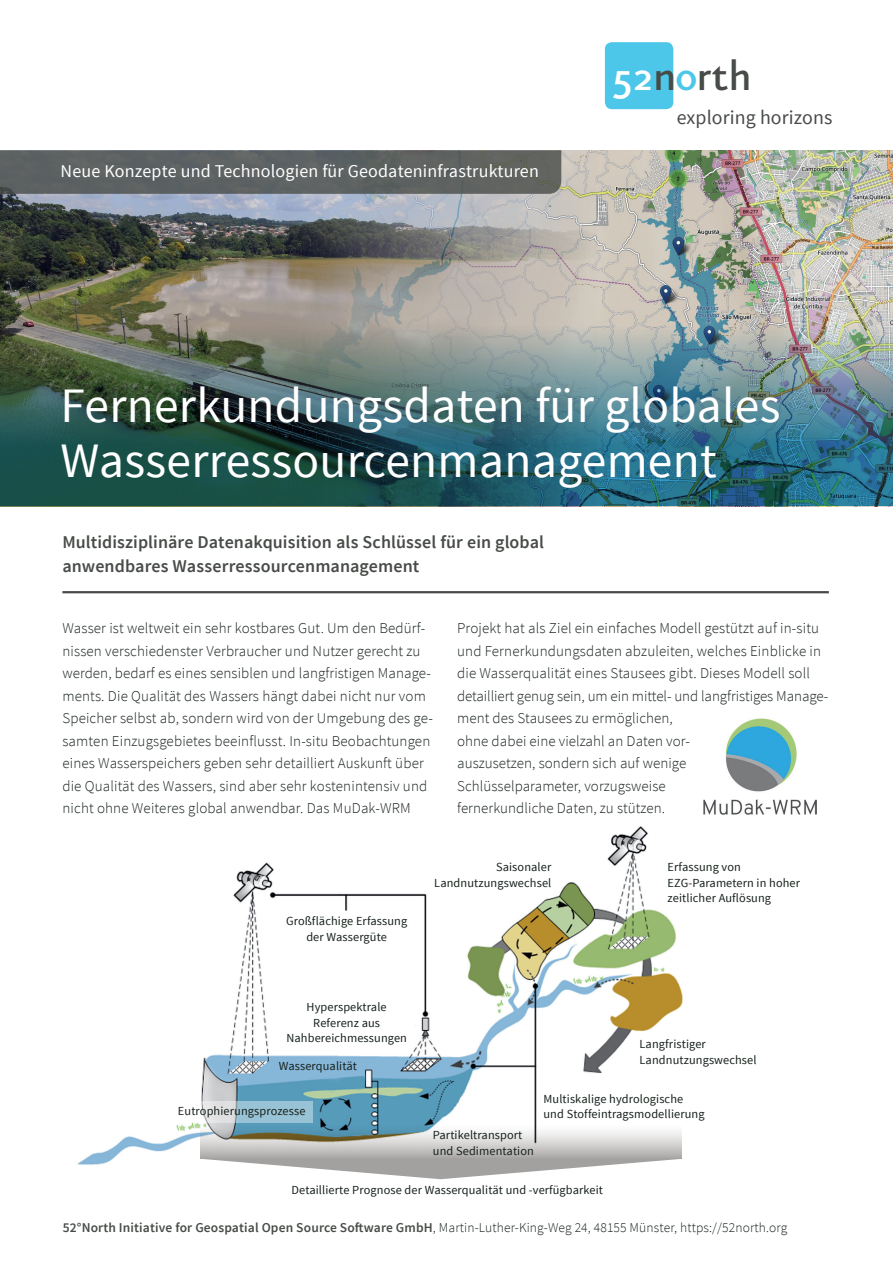
<style>
.page{position:relative;width:893px;height:1263px;background:#fff}
.page>*{position:absolute;margin:0;border:0;box-sizing:border-box;transform-origin:0 0}
.t1{font:49.5px/55.5px "Source Sans Pro";letter-spacing:.005em;color:#fff}
.t2{font:500 47.85px "Eureka Sans";color:#484c48}
.t3{font:19.95px "Source Sans Pro";letter-spacing:.005em;color:#484c48}
.t4{font:600 18px/24px "Source Sans Pro";letter-spacing:.005em;color:#484c48}
.t5{font:18px "Source Sans Pro";letter-spacing:.01em;color:#fff}
.t6{font:300 15px/22.5px "Source Sans Pro";letter-spacing:.01em;color:#17211b}
.t7{font:300 13.5px "Source Sans Pro";letter-spacing:.01em;color:#17211b}
.t8{font:12.3px/15.8px "Source Sans Pro";letter-spacing:.01em;color:#17211b}
.s1{color:#fff}
.s2{color:#4dc7e9}
.s3{font-weight:600;color:#484c48}
</style>
<div class="page">
<img style="left:597px;top:150px;width:296px;height:139px">
<img style="left:0;top:150px;width:597px;height:139px">
<img style="left:77px;top:826px;width:606px;height:339px">
<svg style="left:201px;top:1159px;width:481px;height:20px"></svg>
<svg style="left:201px;top:1124px;width:481px;height:35px"></svg>
<img style="left:0;top:289px;width:893px;height:217px">
<div style="left:605px;top:42px;width:68px;height:67px;background:#4dc7e9;border-radius:7px"></div>
<svg style="left:0;top:150px;width:561px;height:44px;background:#5e6262"></svg>
<hr style="left:62px;top:591px;width:767px;height:2px;background:#484c48">
<img style="left:703px;top:718px;width:113px;height:96px">
<svg style="left:163px;top:1101px;width:150px;height:21px;fill:#99c2d5"></svg>
<h2 class="t2" style="left:612px;top:54px;width:142px"><span class="s1">52</span>n<span class="s2">o</span>rth</h2>
<p class="t5" style="left:61px;top:160px;width:480px">Neue Konzepte und Technologien für Geodateninfrastrukturen</p>
<h3 class="t3" style="left:677px;top:105px;width:157px">exploring horizons</h3>
<h1 class="t1" style="left:61px;top:379px;width:721px">Fernerkundungsdaten für globales<br>Wasserressourcenmanagement</h1>
<p class="t4" style="left:62px;top:531px;width:483px">Multidisziplinäre Datenakquisition als Schlüssel für ein global anwendbares Wasserressourcenmanagement</p>
<p class="t6" style="left:62px;top:617px;width:372px">Wasser ist weltweit ein sehr kostbares Gut. Um den Bedürf&shy;nissen verschiedenster Verbraucher und Nutzer gerecht zu werden, bedarf es eines sensiblen und langfristigen Manage&shy;ments. Die Qualität des Wassers hängt dabei nicht nur vom Speicher selbst ab, sondern wird von der Umgebung des ge&shy;samten Einzugsgebietes beeinflusst. In-situ Beobachtungen eines Wasserspeichers geben sehr detailliert Auskunft über die Qualität des Wassers, sind aber sehr kostenintensiv und nicht ohne Weiteres global anwendbar. Das MuDak-WRM</p>
<p class="t6" style="left:457px;top:617px;width:371px">Projekt hat als Ziel ein einfaches Modell gestützt auf in-situ und Fernerkundungsdaten abzuleiten, welches Einblicke in die Wasserqualität eines Stausees gibt. Dieses Modell soll detailliert genug sein, um ein mittel- und langfristiges Manage&shy;ment des Stausees zu ermöglichen,<br>ohne dabei eine vielzahl an Daten vor-<br>auszusetzen, sondern sich auf wenige<br>Schlüsselparameter, vorzugsweise<br>fernerkundliche Daten, zu stützen.</p>
<p class="t8" style="left:286px;top:913px;width:123px;text-align:center">Großflächige Erfassung der Wassergüte</p>
<p class="t8" style="left:286px;top:999px;width:122px;text-align:center">Hyperspektrale<br>Referenz aus<br>Nahbereichmessungen</p>
<p class="t8" style="left:279px;top:1059px;width:80px">Wasserqualität</p>
<p class="t8" style="left:178px;top:1103px;width:129px">Eutrophierungsprozesse</p>
<p class="t8" style="left:434px;top:859px;width:119px;text-align:right">Saisonaler<br>Landnutzungswechsel</p>
<p class="t8" style="left:668px;top:859px;width:134px">Erfassung von<br>EZG-Parametern in hoher zeitlicher Auflösung</p>
<p class="t8" style="left:639px;top:1036px;width:119px">Langfristiger<br>Landnutzungswechsel</p>
<p class="t8" style="left:433px;top:1127px;width:103px">Partikeltransport und Sedimentation</p>
<p class="t8" style="left:543px;top:1091px;width:163px">Multiskalige hydrologische und Stoffeintragsmodellierung</p>
<p class="t8" style="left:292px;top:1182px;width:313px">Detaillierte Prognose der Wasserqualität und -verfügbarkeit</p>
<p class="t7" style="left:63px;top:1219px;width:726px"><span class="s3">52°North Initiative for Geospatial Open Source Software GmbH</span>, Martin-Luther-King-Weg 24, 48155 Münster, https://52north.org</p>
</div>
